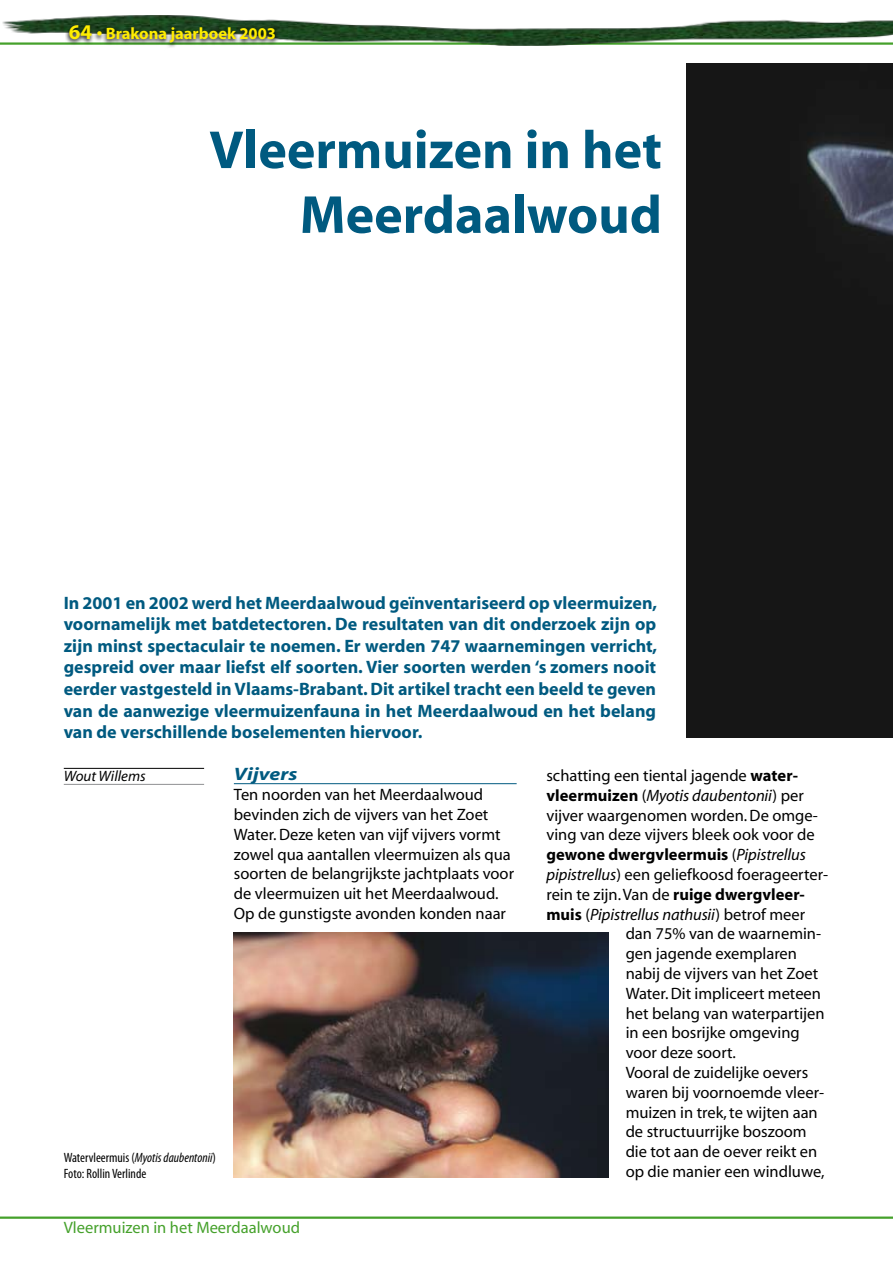
<style>
.page{position:relative;width:893px;height:1263px;background:#fff}
.page>*{position:absolute;margin:0;border:0;box-sizing:border-box;transform-origin:0 0}
.t1{font:700 54px/64.8px "Myriad";color:#005a80;text-align:right}
.t2{font:700 18px/21.6px "Myriad";color:#005a80;text-align:justify}
.t3{font:italic 700 18px "Myriad";color:#005a80;scale:1.2 1}
.t4{font:16.5px/19.8px "Myriad";color:#000}
.t5{font:italic 16.5px "Myriad";letter-spacing:-.01em;color:#000}
.t6{font:700 16.5px "Myriad";color:#000}
.t7{font:16.5px "Myriad";color:#45a12b}
.t8{font:700 16.5px "Myriad";color:#ffed00}
.t9{font:italic 15px "Myriad";color:#000}
.t10{font:condensed 13.5px/16.2px "Myriad Pro";color:#000}
.s1{font-size:21px}
.s2{font-weight:700}
.s3{font-weight:700;font-style:normal}
.s4{font-style:normal}
.s5{font-weight:400}
.s6{font-weight:400;font-style:italic}
.s7{font-style:italic}
</style>
<div class="page">
<img style="left:2px;top:15px;width:891px;height:31px">
<svg style="left:65px;top:22px;width:272px;height:25px"></svg>
<hr style="left:0;top:1216px;width:893px;height:3px;background:#45a12b">
<hr style="left:234px;top:783px;width:283px;height:1px;background:#005a80">
<hr style="left:64px;top:768px;width:140px;height:1px;background:#000">
<hr style="left:64px;top:784px;width:140px;height:1px;background:#9c9d9f">
<img style="left:234px;top:933px;width:375px;height:245px">
<div style="left:686px;top:64px;width:207px;height:674px;background:#161616"></div>
<p class="t8" style="left:69px;top:25px;width:209px"><span class="s1">64</span> • Brakona jaarboek 2003</p>
<h1 class="t1" style="left:209px;top:119px;width:454px">Vleermuizen in het<br>Meerdaalwoud</h1>
<p class="t2" style="left:64px;top:592px;width:595px">In 2001 en 2002 werd het Meerdaalwoud geïnventariseerd op vleermuizen, voornamelijk met batdetectoren. De resultaten van dit onderzoek zijn op zijn minst spectaculair te noemen. Er werden 747 waarnemingen verricht, gespreid over maar liefst elf soorten. Vier soorten werden ‘s zomers nooit eerder vastgesteld in Vlaams-Brabant.Dit artikel tracht een beeld te geven van de aanwezige vleermuizenfauna in het Meerdaalwoud en het belang van de verschillende boselementen hiervoor.</p>
<p class="t4" style="left:546px;top:766px;width:253px">schatting een tiental jagende <span class="s2">water-</span></p>
<p class="t5" style="left:546px;top:787px;width:259px"><span class="s3">vleermuizen</span> <span class="s4">(</span>Myotis daubentonii<span class="s4">) per</span></p>
<p class="t4" style="left:546px;top:806px;width:273px">vijver waargenomen worden. De omge-</p>
<p class="t4" style="left:546px;top:826px;width:270px">ving van deze vijvers bleek ook voor de</p>
<p class="t6" style="left:546px;top:846px;width:261px">gewone dwergvleermuis <span class="s5">(</span><span class="s6">Pipistrellus</span></p>
<p class="t4" style="left:546px;top:865px;width:283px"><span class="s7">pipistrellus</span>) een geliefkoosd foerageerter-</p>
<p class="t4" style="left:546px;top:885px;width:260px">rein te zijn. Van de <span class="s2">ruige dwergvleer-</span></p>
<p class="t5" style="left:546px;top:906px;width:260px"><span class="s3">muis</span> <span class="s4">(</span>Pipistrellus nathusii<span class="s4">) betrof meer</span></p>
<p class="t4" style="left:626px;top:925px;width:197px">dan 75% van de waarnemin-</p>
<p class="t4" style="left:626px;top:944px;width:173px">gen jagende exemplaren</p>
<p class="t4" style="left:626px;top:964px;width:194px">nabij de vijvers van het Zoet</p>
<p class="t4" style="left:626px;top:984px;width:197px">Water. Dit impliceert meteen</p>
<p class="t4" style="left:626px;top:1004px;width:201px">het belang van waterpartijen</p>
<p class="t4" style="left:626px;top:1024px;width:176px">in een bosrijke omgeving</p>
<p class="t4" style="left:626px;top:1043px;width:112px">voor deze soort.</p>
<p class="t4" style="left:626px;top:1063px;width:184px">Vooral de zuidelijke oevers</p>
<p class="t4" style="left:626px;top:1083px;width:200px">waren bij voornoemde vleer-</p>
<p class="t4" style="left:626px;top:1103px;width:194px">muizen in trek, te wijten aan</p>
<p class="t4" style="left:626px;top:1123px;width:183px">de structuurrijke boszoom</p>
<p class="t4" style="left:626px;top:1142px;width:193px">die tot aan de oever reikt en</p>
<p class="t4" style="left:626px;top:1162px;width:200px">op die manier een windluwe,</p>
<p class="t3" style="left:234px;top:765px;width:54px">Vijvers</p>
<p class="t4" style="left:234px;top:785px;width:282px">Ten noorden van het Meerdaalwoud bevinden zich de vijvers van het Zoet Water. Deze keten van vijf vijvers vormt zowel qua aantallen vleermuizen als qua soorten de belangrijkste jachtplaats voor de vleermuizen uit het Meerdaalwoud.<br>Op de gunstigste avonden konden naar</p>
<p class="t9" style="left:64px;top:769px;width:83px">Wout Willems</p>
<p class="t10" style="left:64px;top:1149px;width:154px">Watervleermuis (<span class="s7">Myotis daubentonii</span>)<br>Foto: Rollin Verlinde</p>
<p class="t7" style="left:64px;top:1219px;width:238px">Vleermuizen in het Meerdaalwoud</p>
</div>
